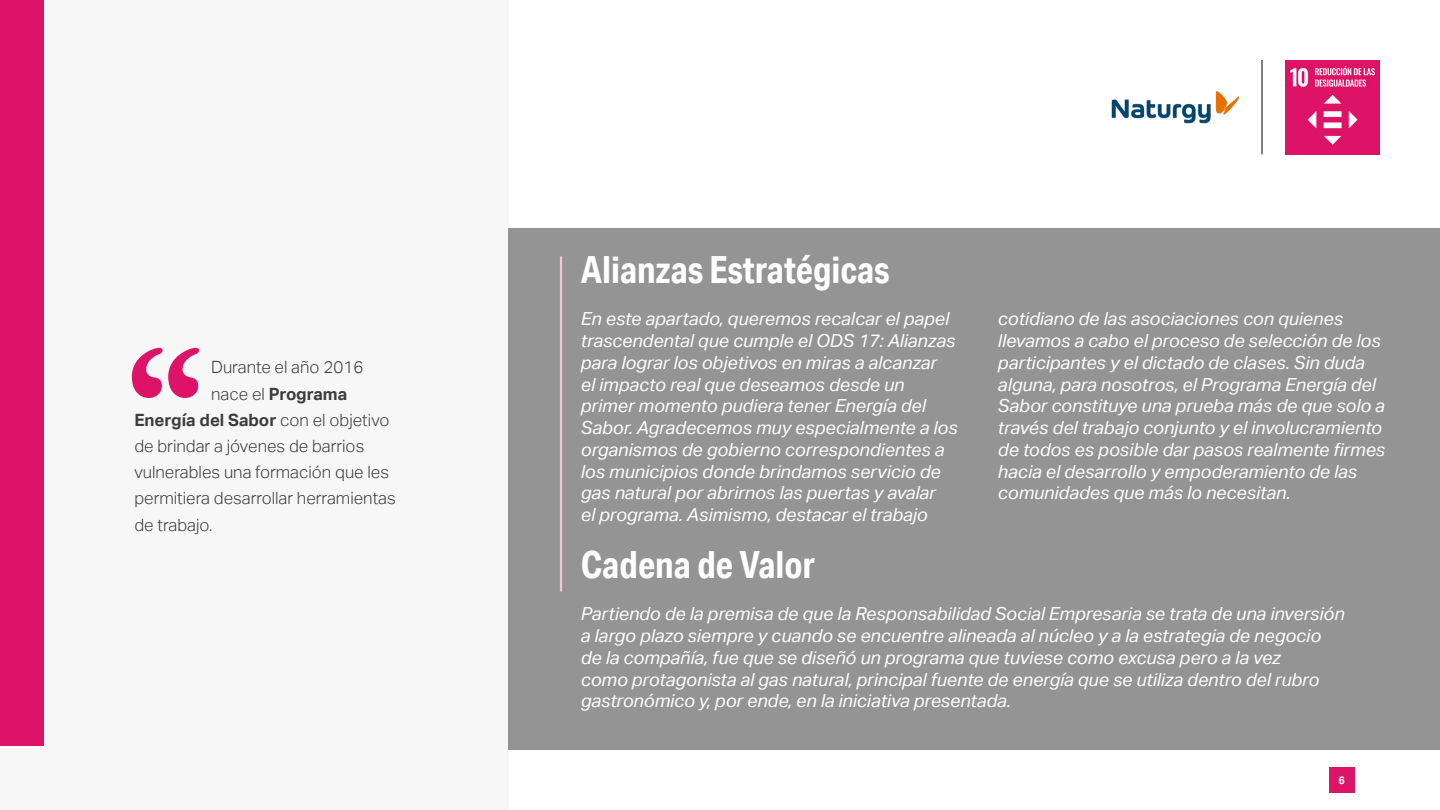
<style>
.page{position:relative;width:1440px;height:810px;background:#fff}
.page>*{position:absolute;margin:0;border:0;box-sizing:border-box;transform-origin:0 0}
.t1{font:700 37.5px "Aktiv Grotesk Cd";color:#fff}
.t2{font:italic 18px/21.8px "Aktiv Grotesk";color:#fff}
.t3{font:300 16.88px "Aktiv Grotesk";color:#3c3c3b}
.t4{font:700 16.88px "Aktiv Grotesk";color:#3c3c3b}
.t5{font:700 10.88px "Aktiv Grotesk";color:#fff}
.s1{font-weight:300}
</style>
<div class="page">
<div style="left:1329px;top:767px;width:25px;height:26px;background:#dd1367"></div>
<img style="left:1285px;top:60px;width:95px;height:95px">
<hr style="left:1262px;top:60px;width:1px;height:94px;background:#000">
<img style="left:1111px;top:91px;width:128px;height:33px">
<div style="left:0;top:0;width:508px;height:810px;background:#f7f7f7"></div>
<div style="left:0;top:0;width:44px;height:746px;background:#dd1367"></div>
<svg style="left:132px;top:348px;width:67px;height:50px"></svg>
<div style="left:508px;top:228px;width:932px;height:522px;background:#949494"></div>
<hr style="left:560px;top:256px;width:2px;height:335px;background:#f7c4d9">
<p class="t3" style="left:211px;top:358px;width:154px">Durante el año 2016</p>
<p class="t4" style="left:211px;top:384px;width:137px"><span class="s1">nace el</span> Programa</p>
<p class="t4" style="left:134px;top:410px;width:257px">Energía del Sabor <span class="s1">con el objetivo</span></p>
<p class="t3" style="left:134px;top:436px;width:231px">de brindar a jóvenes de barrios</p>
<p class="t3" style="left:134px;top:463px;width:256px">vulnerables una formación que les</p>
<p class="t3" style="left:134px;top:489px;width:263px">permitiera desarrollar herramientas</p>
<p class="t3" style="left:134px;top:515px;width:80px">de trabajo.</p>
<p class="t1" style="left:581px;top:247px;width:310px">Alianzas Estratégicas</p>
<p class="t2" style="left:581px;top:308px;width:378px">En este apartado, queremos recalcar el papel trascendental que cumple el ODS 17: Alianzas para lograr los objetivos en miras a alcanzar<br>el impacto real que deseamos desde un primer momento pudiera tener Energía del Sabor. Agradecemos muy especialmente a los organismos de gobierno correspondientes a los municipios donde brindamos servicio de gas natural por abrirnos las puertas y avalar<br>el programa. Asimismo, destacar el trabajo</p>
<p class="t2" style="left:998px;top:308px;width:389px">cotidiano de las asociaciones con quienes llevamos a cabo el proceso de selección de los participantes y el dictado de clases. Sin duda alguna, para nosotros, el Programa Energía del Sabor constituye una prueba más de que solo a través del trabajo conjunto y el involucramiento de todos es posible dar pasos realmente firmes hacia el desarrollo y empoderamiento de las comunidades que más lo necesitan.</p>
<p class="t1" style="left:581px;top:542px;width:236px">Cadena de Valor</p>
<p class="t2" style="left:581px;top:603px;width:765px">Partiendo de la premisa de que la Responsabilidad Social Empresaria se trata de una inversión a largo plazo siempre y cuando se encuentre alineada al núcleo y a la estrategia de negocio de la compañía, fue que se diseñó un programa que tuviese como excusa pero a la vez<br>como protagonista al gas natural, principal fuente de energía que se utiliza dentro del rubro gastronómico y, por ende, en la iniciativa presentada.</p>
<p class="t5" style="left:1338px;top:774px;width:8px">6</p>
</div>
